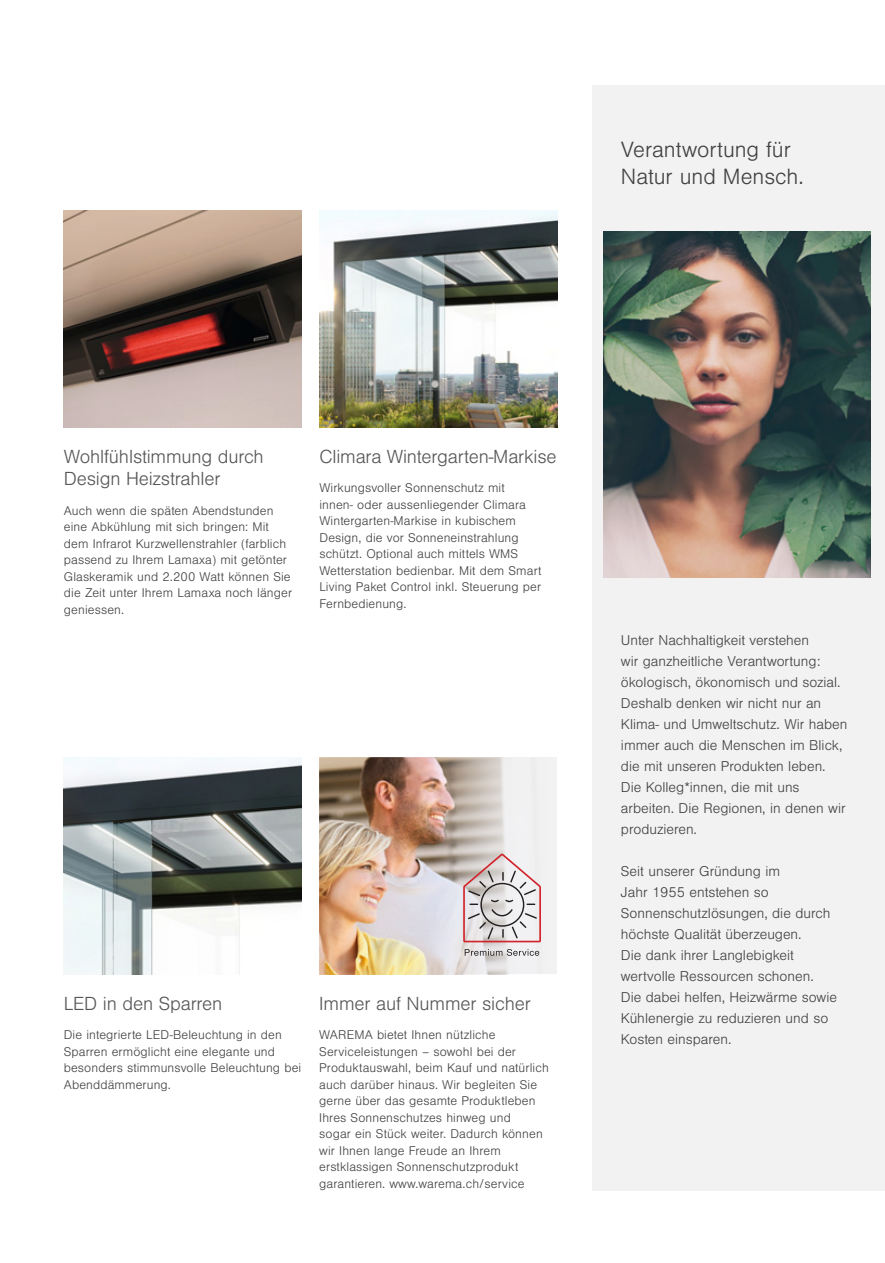
<style>
.page{position:relative;width:885px;height:1263px;background:#fff}
.page>*{position:absolute;margin:0;border:0;box-sizing:border-box;transform-origin:0 0}
.t1{font:300 21px/27px "Warema Nimbus";color:#414142}
.t2{font:300 18px/22.5px "Warema Nimbus";letter-spacing:-.01em;color:#565759}
.t3{font:300 13.5px/21px "Warema Nimbus";color:#414142}
.t4{font:300 12px/16.5px "Warema Nimbus";letter-spacing:.01em;color:#414142}
</style>
<div class="page">
<img style="left:64px;top:757px;width:237px;height:217px">
<img style="left:319px;top:210px;width:238px;height:217px">
<img style="left:64px;top:210px;width:237px;height:217px">
<img style="left:319px;top:757px;width:238px;height:217px">
<svg style="left:463px;top:853px;width:78px;height:103px"></svg>
<div style="left:592px;top:85px;width:292px;height:1106px;background:#f2f2f3"></div>
<img style="left:603px;top:231px;width:267px;height:346px">
<h1 class="t1" style="left:621px;top:136px;width:184px">Verantwortung für<br>Natur und Mensch.</h1>
<h2 class="t2" style="left:64px;top:445px;width:201px">Wohlfühlstimmung durch<br>Design Heizstrahler</h2>
<p class="t4" style="left:64px;top:502px;width:230px">Auch wenn die späten Abendstunden eine Abkühlung mit sich bringen: Mit dem Infrarot Kurzwellenstrahler (farblich passend zu Ihrem Lamaxa) mit getönter Glaskeramik und 2.200 Watt können Sie die Zeit unter Ihrem Lamaxa noch länger geniessen.</p>
<h2 class="t2" style="left:319px;top:445px;width:239px">Climara Wintergarten-Markise</h2>
<p class="t4" style="left:319px;top:480px;width:223px">Wirkungsvoller Sonnenschutz mit<br>innen- oder aussenliegender Climara Wintergarten-Markise in kubischem Design, die vor Sonneneinstrahlung schützt. Optional auch mittels WMS Wetterstation bedienbar. Mit dem Smart Living Paket Control inkl. Steuerung per Fernbedienung.</p>
<h2 class="t2" style="left:64px;top:992px;width:160px">LED in den Sparren</h2>
<p class="t4" style="left:64px;top:1027px;width:239px">Die integrierte LED-Beleuchtung in den Sparren ermöglicht eine elegante und besonders stimmunsvolle Beleuchtung bei Abenddämmerung.</p>
<h2 class="t2" style="left:319px;top:992px;width:213px">Immer auf Nummer sicher</h2>
<p class="t4" style="left:319px;top:1027px;width:231px">WAREMA bietet Ihnen nützliche Serviceleistungen – sowohl bei der Produktauswahl, beim Kauf und natürlich auch darüber hinaus. Wir begleiten Sie gerne über das gesamte Produktleben Ihres Sonnenschutzes hinweg und<br>sogar ein Stück weiter. Dadurch können wir Ihnen lange Freude an Ihrem erstklassigen Sonnenschutzprodukt garantieren. www.warema.ch/service</p>
<p class="t3" style="left:621px;top:630px;width:228px">Unter Nachhaltigkeit verstehen<br>wir ganzheitliche Verantwortung: ökologisch, ökonomisch und sozial.<br>Deshalb denken wir nicht nur an<br>Klima- und Umweltschutz. Wir haben immer auch die Menschen im Blick, die mit unseren Produkten leben.<br>Die Kolleg*innen, die mit uns arbeiten. Die Regionen, in denen wir produzieren.</p>
<p class="t3" style="left:621px;top:861px;width:217px">Seit unserer Gründung im<br>Jahr 1955 entstehen so<br>Sonnenschutzlösungen, die durch höchste Qualität überzeugen.<br>Die dank ihrer Langlebigkeit wertvolle Ressourcen schonen.<br>Die dabei helfen, Heizwärme sowie<br>Kühlenergie zu reduzieren und so<br>Kosten einsparen.</p>
</div>
